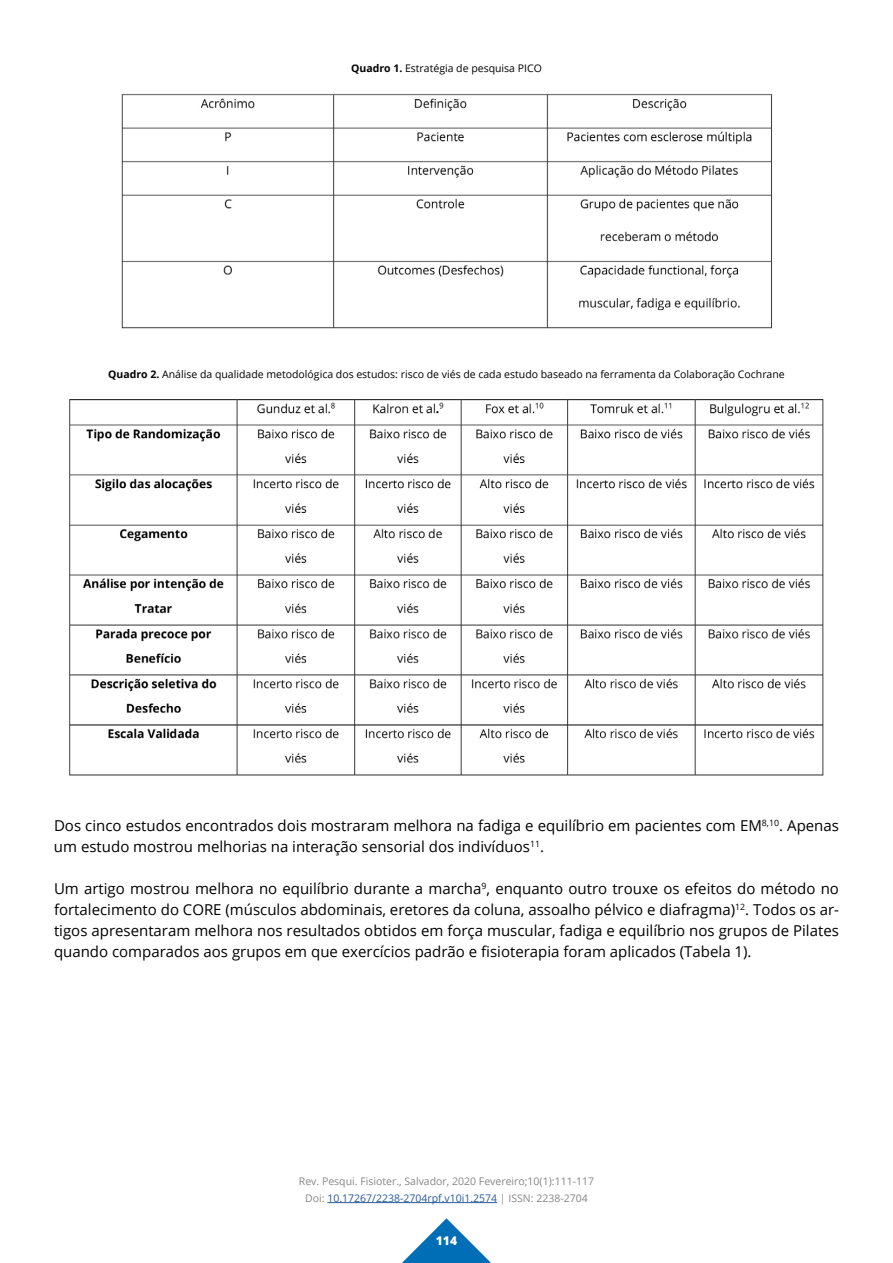
<style>
.page{position:relative;width:893px;height:1263px;background:#fff}
.page>*{position:absolute;margin:0;border:0;box-sizing:border-box;transform-origin:0 0}
.t1{font:15px/21px "Open Sans";color:#000}
.t2{font:800 12px "Open Sans";color:#fff}
.t3{font:10.5px "Open Sans";color:#000}
.t4{font:10.5px/16.5px "Open Sans";color:#878787;text-align:center}
.s1{font-weight:700}
.s2{color:#275b9b}
</style>
<div class="page">
<svg style="left:402px;top:1218px;width:89px;height:45px"></svg>
<hr style="left:327px;top:1202px;width:170px;height:1px;background:#275b9b">
<img style="left:69px;top:399px;width:755px;height:377px">
<img style="left:121px;top:93px;width:651px;height:236px">
<p class="t3" style="left:351px;top:61px;width:192px"><span class="s1">Quadro 1.</span> Estratégia de pesquisa PICO</p>
<p class="t3" style="left:108px;top:367px;width:678px"><span class="s1">Quadro 2.</span> Análise da qualidade metodológica dos estudos: risco de viés de cada estudo baseado na ferramenta da Colaboração Cochrane</p>
<p class="t1" style="left:54px;top:815px;width:786px">Dos cinco estudos encontrados dois mostraram melhora na fadiga e equilíbrio em pacientes com EM<sup>8,10</sup>. Apenas um estudo mostrou melhorias na interação sensorial dos indivíduos<sup>11</sup>.</p>
<p class="t1" style="left:54px;top:878px;width:786px;text-align:justify">Um artigo mostrou melhora no equilíbrio durante a marcha<sup>9</sup>, enquanto outro trouxe os efeitos do método no fortalecimento do CORE (músculos abdominais, eretores da coluna, assoalho pélvico e diafragma)<sup>12</sup>. Todos os ar&shy;tigos apresentaram melhora nos resultados obtidos em força muscular, fadiga e equilíbrio nos grupos de Pilates quando comparados aos grupos em que exercícios padrão e fisioterapia foram aplicados (Tabela 1).</p>
<p class="t4" style="left:299px;top:1173px;width:297px">Rev. Pesqui. Fisioter., Salvador, 2020 Fevereiro;10(1):111-117<br>Doi: <span class="s2">10.17267/2238-2704rpf.v10i1.2574</span> | ISSN: 2238-2704</p>
<p class="t2" style="left:436px;top:1232px;width:23px">114</p>
</div>
